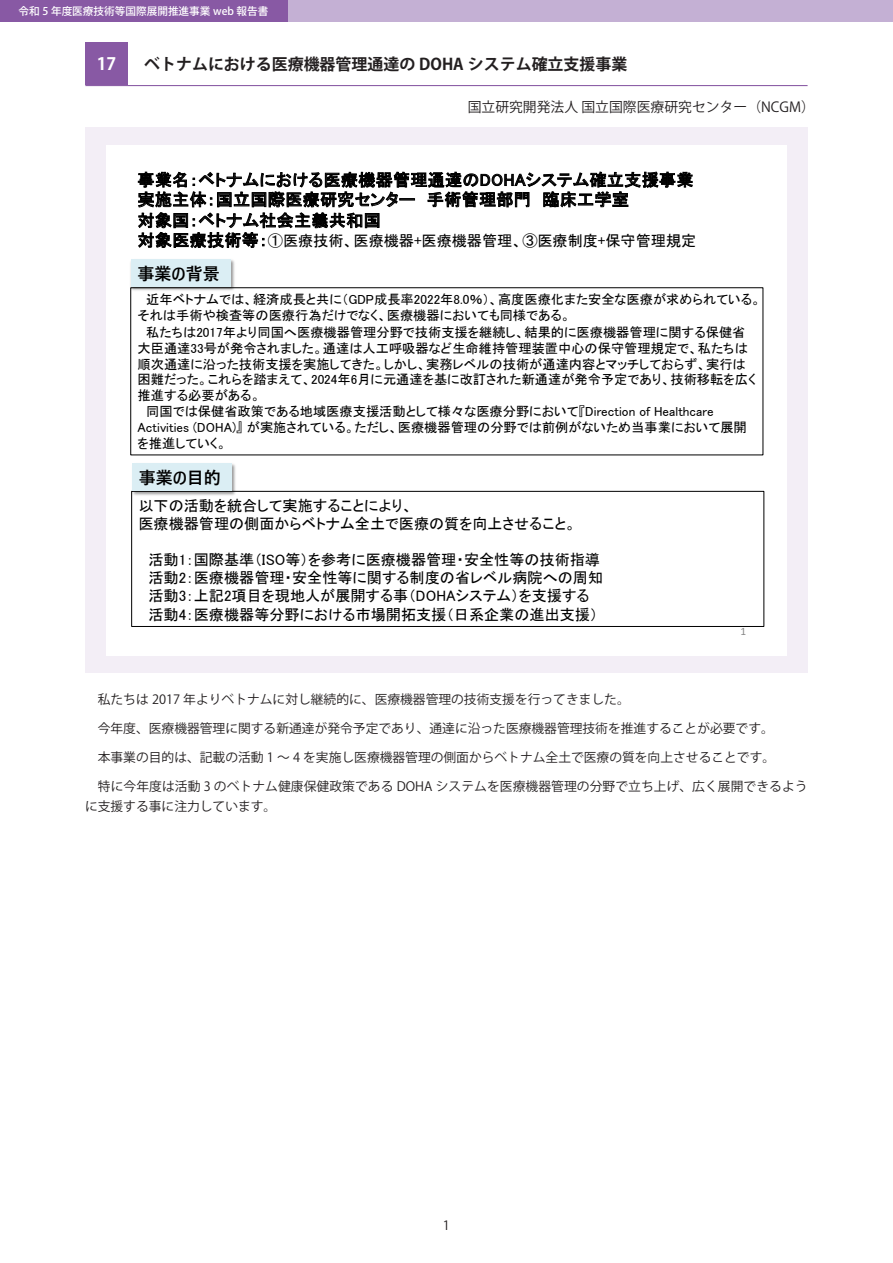
<style>
.page{position:relative;width:893px;height:1263px;background:#fff}
.page>*{position:absolute;margin:0;border:0;box-sizing:border-box;transform-origin:0 0}
.t1{font:700 16.95px "Yu Gothic UI";color:#000}
.t2{font:700 16.95px "Koz Go Pr 6 N";color:#fff}
.t3{font:16.65px/20.2px "MS P Gothic";letter-spacing:.02em;color:#000}
.t4{font:700 15.9px "Koz Go Pr 6 N";color:#231f20}
.t5{font:15.15px/18.3px "MS P Gothic";color:#000}
.t6{font:13.8px "Koz Go Pr 6 N";color:#231f20}
.t7{font:13.2px/16px "MS P Gothic";color:#000}
.t8{font:12.75px/20.2px "Koz Go Pr 6 N";color:#231f20}
.t9{font:11.4px "Calibri";color:#898989}
.t10{font:500 10.65px "Koz Go Pr 6 N";color:#fff}
.s1{font-size:16.65px}
</style>
<div class="page">
<div style="left:0;top:0;width:893px;height:21px;background:#c4b0d4"></div>
<div style="left:86px;top:128px;width:722px;height:545px;background:#f3eef6"></div>
<div style="left:0;top:0;width:287px;height:21px;background:#8859a4"></div>
<hr style="left:85px;top:85px;width:723px;height:1px;background:#8859a4">
<div style="left:85px;top:43px;width:43px;height:42px;background:#8859a4"></div>
<div style="left:107px;top:145px;width:680px;height:510px;background:#fff"></div>
<div style="left:131px;top:491px;width:633px;height:136px;border:1px solid #000"></div>
<img style="left:130px;top:259px;width:106px;height:41px">
<div style="left:131px;top:259px;width:99px;height:28px;background:#dbeef4"></div>
<img style="left:131px;top:463px;width:106px;height:41px">
<div style="left:132px;top:464px;width:100px;height:27px;background:#dbeef4"></div>
<p class="t10" style="left:19px;top:5px;width:251px">令和 5 年度医療技術等国際展開推進事業 web 報告書</p>
<p class="t2" style="left:97px;top:54px;width:21px">17</p>
<p class="t4" style="left:144px;top:56px;width:485px">ベトナムにおける医療機器管理通達の DOHA システム確立支援事業</p>
<p class="t6" style="left:468px;top:99px;width:349px">国立研究開発法人 国立国際医療研究センター（NCGM）</p>
<p class="t3" style="left:138px;top:170px;width:557px">事業名：ベトナムにおける医療機器管理通達のDOHAシステム確立支援事業実施主体：国立国際医療研究センター 手術管理部門 臨床工学室<br>対象国：ベトナム社会主義共和国</p>
<p class="t5" style="left:138px;top:232px;width:560px"><span class="s1">対象医療技術等：</span>①医療技術、医療機器+医療機器管理、③医療制度+保守管理規定</p>
<p class="t1" style="left:138px;top:264px;width:84px">事業の背景</p>
<p class="t7" style="left:138px;top:292px;width:625px;text-indent:9px">近年ベトナムでは、経済成長と共に（GDP成長率2022年8.0％）、高度医療化また安全な医療が求められている。それは手術や検査等の医療行為だけでなく、医療機器においても同様である。</p>
<p class="t7" style="left:146px;top:324px;width:601px">私たちは2017年より同国へ医療機器管理分野で技術支援を継続し、結果的に医療機器管理に関する保健省</p>
<p class="t7" style="left:138px;top:340px;width:612px">大臣通達33号が発令されました。通達は人工呼吸器など生命維持管理装置中心の保守管理規定で、私たちは</p>
<p class="t7" style="left:138px;top:356px;width:610px">順次通達に沿った技術支援を実施してきた。しかし、実務レベルの技術が通達内容とマッチしておらず、実行は</p>
<p class="t7" style="left:138px;top:371px;width:620px">困難だった。これらを踏まえて、2024年6月に元通達を基に改訂された新通達が発令予定であり、技術移転を広く</p>
<p class="t7" style="left:138px;top:387px;width:124px">推進する必要がある。</p>
<p class="t7" style="left:146px;top:403px;width:569px">同国では保健省政策である地域医療支援活動として様々な医療分野において『Direction of Healthcare</p>
<p class="t7" style="left:138px;top:419px;width:611px">Activities (DOHA)』が実施されている。ただし、医療機器管理の分野では前例がないため当事業において展開</p>
<p class="t7" style="left:138px;top:435px;width:90px">を推進していく。</p>
<p class="t1" style="left:139px;top:468px;width:84px">事業の⽬的</p>
<p class="t5" style="left:138px;top:496px;width:439px">以下の活動を統合して実施することにより、<br>医療機器管理の側面からベトナム全土で医療の質を向上させること。</p>
<p class="t5" style="left:148px;top:550px;width:456px">活動1：国際基準（ISO等）を参考に医療機器管理・安全性等の技術指導活動2：医療機器管理・安全性等に関する制度の省レベル病院への周知活動3：上記2項目を現地人が展開する事（DOHAシステム）を支援する活動4：医療機器等分野における市場開拓支援（日系企業の進出支援）</p>
<p class="t9" style="left:740px;top:623px;width:7px">1</p>
<p class="t8" style="left:85px;top:690px;width:546px">　私たちは 2017 年よりベトナムに対し継続的に、医療機器管理の技術支援を行ってきました。</p>
<p class="t8" style="left:85px;top:718px;width:690px">　今年度、医療機器管理に関する新通達が発令予定であり、通達に沿った医療機器管理技術を推進することが必要です。</p>
<p class="t8" style="left:85px;top:747px;width:692px">　本事業の目的は、記載の活動 1 ～ 4 を実施し医療機器管理の側面からベトナム全土で医療の質を向上させることです。</p>
<p class="t8" style="left:85px;top:776px;width:724px">　特に今年度は活動 3 のベトナム健康保健政策である DOHA システムを医療機器管理の分野で立ち上げ、広く展開できるように支援する事に注力しています。</p>
<p class="t8" style="left:443px;top:1215px;width:9px">1</p>
</div>
